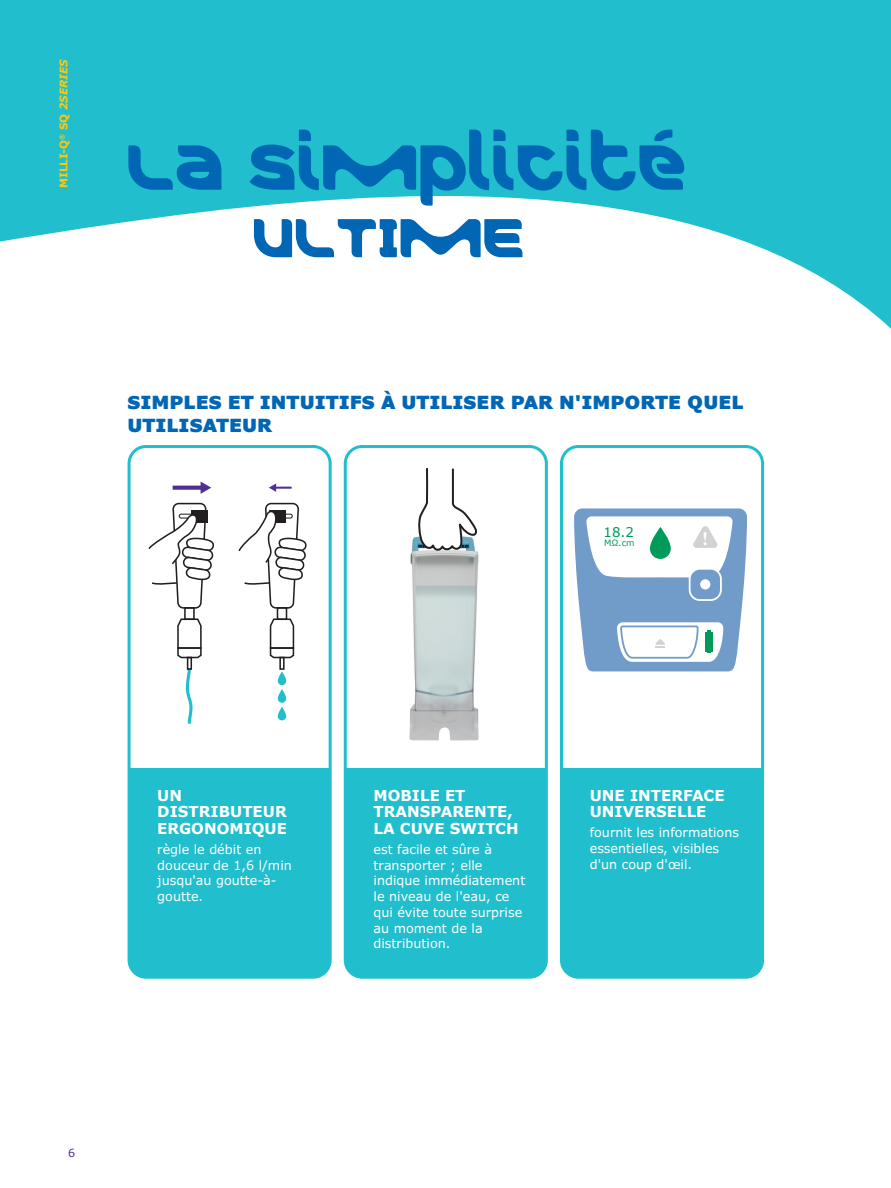
<style>
.page{position:relative;width:891px;height:1188px;background:#21bece}
.page>*{position:absolute;margin:0;border:0;box-sizing:border-box;transform-origin:0 0}
.t1{font:64.5px "Merck";color:#0166b3}
.t2{font:55.5px "Merck";color:#0166b3}
.t3{font:900 18px/22.5px "Verdana Pro";color:#0166b3}
.t4{font:700 15px/16.5px "Verdana Pro";color:#fff}
.t5{font:13.35px "Verdana";color:#009a5a}
.t6{font:12.75px/15.8px "Verdana Pro";color:#fff}
.t7{font:11.1px "Verdana Pro";color:#502e92}
.t8{font:700 10.5px "Verdana Pro";color:#feca0a}
.t9{font:8.7px "Verdana";color:#009a5a}
.s1{font-style:italic}
</style>
<div class="page">
<div style="left:0;top:196px;width:891px;height:992px;background:#fff"></div>
<img style="left:393px;top:526px;width:105px;height:223px">
<svg style="left:417px;top:466px;width:62px;height:86px;background:#e3e5e6"></svg>
<div style="left:561px;top:768px;width:202px;height:209px;background:#21bece"></div>
<div style="left:560px;top:445px;width:204px;height:534px;border:3px solid #21bece;border-radius:17px"></div>
<div style="left:345px;top:768px;width:201px;height:209px;background:#21bece"></div>
<div style="left:344px;top:445px;width:204px;height:534px;border:3px solid #21bece;border-radius:17px"></div>
<div style="left:129px;top:768px;width:200px;height:209px;background:#21bece"></div>
<div style="left:128px;top:445px;width:204px;height:534px;border:3px solid #21bece;border-radius:17px"></div>
<div style="left:277px;top:607px;width:10px;height:13px;border:2px solid #231f20"></div>
<div style="left:279px;top:657px;width:6px;height:13px;border:2px solid #231f20"></div>
<svg style="left:269px;top:617px;width:26px;height:43px"></svg>
<svg style="left:237px;top:502px;width:70px;height:107px;background:#e3e3e3"></svg>
<svg style="left:269px;top:483px;width:23px;height:9px"></svg>
<svg style="left:185px;top:666px;width:12px;height:61px"></svg>
<div style="left:184px;top:607px;width:11px;height:13px;border:2px solid #231f20"></div>
<div style="left:187px;top:657px;width:5px;height:13px;border:2px solid #231f20"></div>
<svg style="left:176px;top:617px;width:26px;height:43px"></svg>
<svg style="left:147px;top:502px;width:68px;height:107px;background:#e1e0e0"></svg>
<svg style="left:173px;top:486px;width:28px;height:4px"></svg>
<svg style="left:201px;top:482px;width:10px;height:12px"></svg>
<svg style="left:278px;top:672px;width:8px;height:13px"></svg>
<svg style="left:278px;top:689px;width:8px;height:14px"></svg>
<svg style="left:278px;top:707px;width:8px;height:13px"></svg>
<svg style="left:574px;top:508px;width:173px;height:163px;background:#aec7de"></svg>
<p class="t8" style="left:57px;top:188px;width:130px;rotate:-90deg">MILLI-Q<sup>®</sup> SQ <span class="s1">2SERIES</span></p>
<h1 class="t1" style="left:128px;top:115px;width:561px">LA SIMPLICITÉ</h1>
<h2 class="t2" style="left:253px;top:193px;width:274px">ULTIME</h2>
<h3 class="t3" style="left:128px;top:391px;width:617px">SIMPLES ET INTUITIFS À UTILISER PAR N'IMPORTE QUEL<br>UTILISATEUR</h3>
<p class="t5" style="left:604px;top:524px;width:32px">18.2</p>
<p class="t9" style="left:604px;top:538px;width:32px">MΩ.cm</p>
<p class="t4" style="left:157px;top:787px;width:131px">UN<br>DISTRIBUTEUR<br>ERGONOMIQUE</p>
<p class="t6" style="left:157px;top:842px;width:136px">règle le débit en douceur de 1,6 l/min jusqu'au goutte-à&shy;goutte.</p>
<p class="t7" style="left:68px;top:1146px;width:9px">6</p>
<p class="t4" style="left:374px;top:787px;width:147px">MOBILE ET<br>TRANSPARENTE,<br>LA CUVE SWITCH</p>
<p class="t6" style="left:374px;top:842px;width:153px">est facile et sûre à transporter ; elle indique immédiatement le niveau de l'eau, ce qui évite toute surprise au moment de la distribution.</p>
<p class="t4" style="left:590px;top:787px;width:136px">UNE INTERFACE<br>UNIVERSELLE</p>
<p class="t6" style="left:590px;top:825px;width:151px">fournit les informations essentielles, visibles d'un coup d'œil.</p>
</div>
